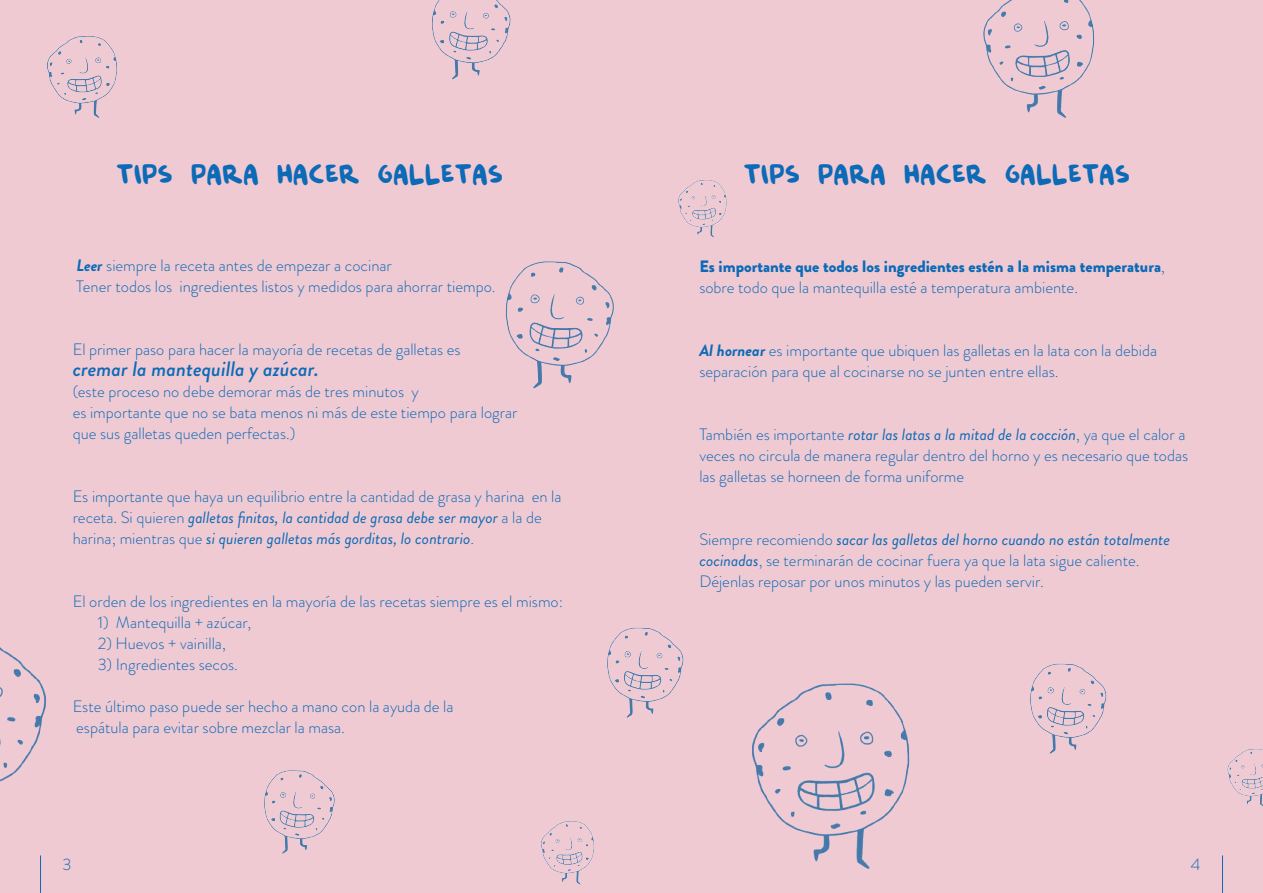
<style>
.page{position:relative;width:1263px;height:893px;background:#f0cad3}
.page>*{position:absolute;margin:0;border:0;box-sizing:border-box;transform-origin:0 0}
.t1{font:36px "Malin Kundang Demo";color:#0c6ab6}
.t2{font:italic 500 21px "Brandon Grotesque";color:#0c6ab6}
.t3{font:300 16.5px/21px "Brandon Grotesque";color:#0c6ab6}
.t4{font:900 16.5px/21px "Brandon Grotesque";color:#0c6ab6}
.s1{font-weight:700;font-style:italic}
.s2{font-weight:400;font-style:italic}
.s3{font-weight:300}
</style>
<div class="page">
<img style="left:47px;top:36px;width:70px;height:82px">
<img style="left:541px;top:822px;width:53px;height:63px">
<img style="left:678px;top:180px;width:49px;height:58px">
<img style="left:1227px;top:749px;width:34px;height:56px">
<img style="left:983px;top:2px;width:112px;height:116px">
<img style="left:752px;top:683px;width:158px;height:186px">
<img style="left:2px;top:649px;width:44px;height:132px">
<img style="left:1030px;top:663px;width:77px;height:91px">
<img style="left:607px;top:627px;width:77px;height:91px">
<img style="left:264px;top:770px;width:71px;height:84px">
<img style="left:505px;top:235px;width:191px;height:154px">
<img style="left:432px;top:2px;width:79px;height:78px">
<h1 class="t1" style="left:117px;top:156px;width:388px">tips para hacer galletas</h1>
<h1 class="t1" style="left:744px;top:156px;width:388px">tips para hacer galletas</h1>
<p class="t3" style="left:76px;top:255px;width:421px"><span class="s1">Leer</span> siempre la receta antes de empezar a cocinar<br>Tener todos los ingredientes listos y medidos para ahorrar tiempo.</p>
<p class="t3" style="left:73px;top:339px;width:389px">El primer paso para hacer la mayoría de recetas de galletas es</p>
<p class="t2" style="left:73px;top:354px;width:248px">cremar la mantequilla y azúcar.</p>
<p class="t3" style="left:73px;top:381px;width:446px">(este proceso no debe demorar más de tres minutos y<br>es importante que no se bata menos ni más de este tiempo para lograr que sus galletas queden perfectas.)</p>
<p class="t3" style="left:73px;top:486px;width:490px">Es importante que haya un equilibrio entre la cantidad de grasa y harina en la receta. Si quieren <span class="s2">galletas finitas, la cantidad de grasa debe ser mayor</span> a la de harina; mientras que <span class="s2">si quieren galletas más gorditas, lo contrario</span>.</p>
<p class="t3" style="left:73px;top:591px;width:492px">El orden de los ingredientes en la mayoría de las recetas siempre es el mismo:</p>
<p class="t3" style="left:98px;top:612px;width:155px">1) Mantequilla + azúcar,</p>
<p class="t3" style="left:98px;top:633px;width:130px">2) Huevos + vainilla,</p>
<p class="t3" style="left:98px;top:654px;width:142px">3) Ingredientes secos.</p>
<p class="t3" style="left:73px;top:696px;width:382px">Este último paso puede ser hecho a mano con la ayuda de la espátula para evitar sobre mezclar la masa.</p>
<p class="t4" style="left:699px;top:256px;width:467px">Es importante que todos los ingredientes estén a la misma temperatura<span class="s3">, sobre todo que la mantequilla esté a temperatura ambiente.</span></p>
<p class="t3" style="left:699px;top:340px;width:459px"><span class="s1">Al hornear</span> es importante que ubiquen las galletas en la lata con la debida separación para que al cocinarse no se junten entre ellas.</p>
<p class="t3" style="left:699px;top:424px;width:490px">También es importante <span class="s2">rotar las latas a la mitad de la cocción</span>, ya que el calor a veces no circula de manera regular dentro del horno y es necesario que todas las galletas se horneen de forma uniforme</p>
<p class="t3" style="left:699px;top:529px;width:472px">Siempre recomiendo <span class="s2">sacar las galletas del horno cuando no están totalmente cocinadas</span>, se terminarán de cocinar fuera ya que la lata sigue caliente.<br>Déjenlas reposar por unos minutos y las pueden servir.</p>
<p class="t3" style="left:62px;top:854px;width:11px">3</p>
<p class="t3" style="left:1191px;top:854px;width:11px">4</p>
</div>
